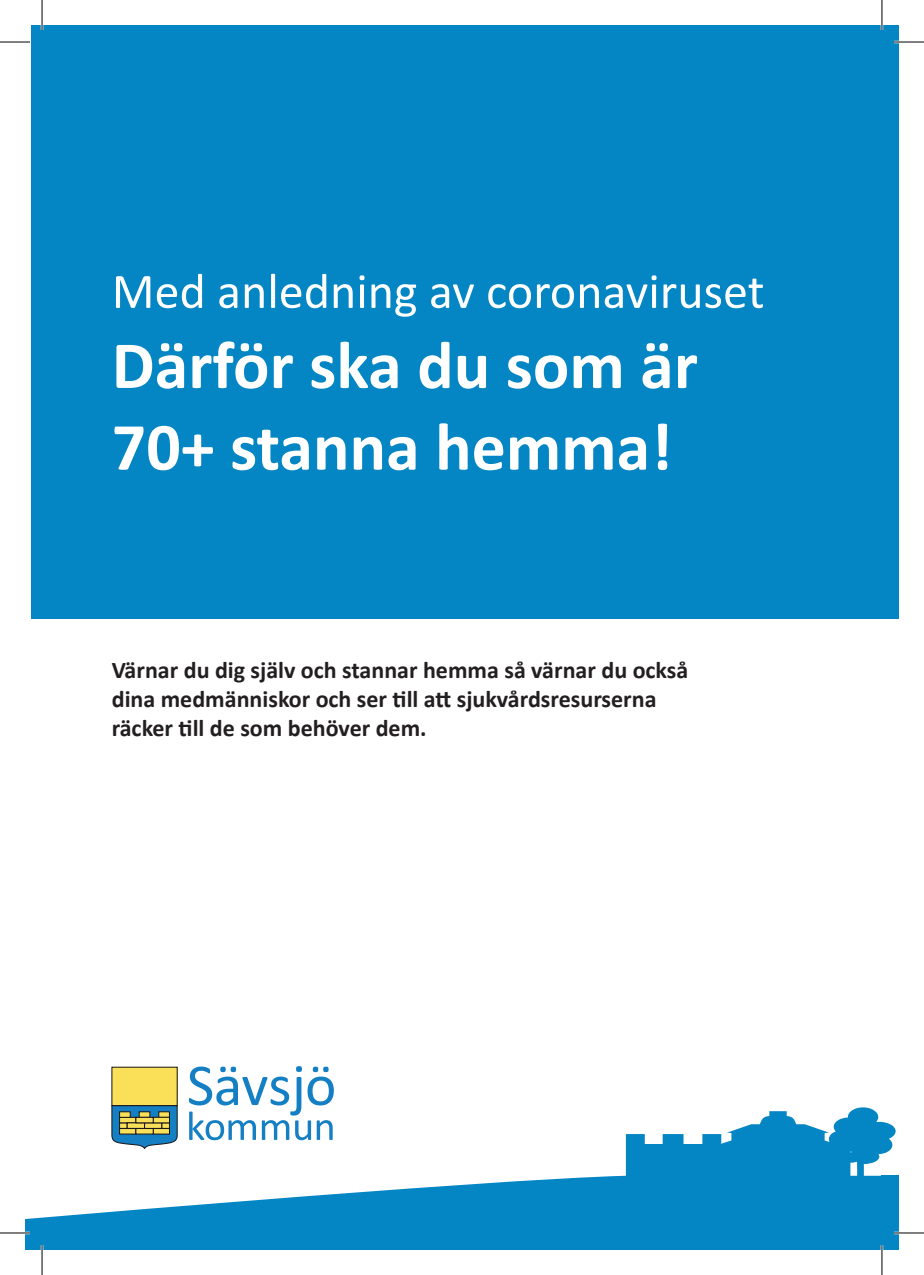
<style>
.page{position:relative;width:924px;height:1275px;background:#fff}
.page>*{position:absolute;margin:0;border:0;box-sizing:border-box;transform-origin:0 0}
.t1{font:700 68px "Calibri";color:#fff}
.t2{font:50px "Calibri";color:#fff}
.t3{font:700 24px/28.8px "Calibri";color:#231f20}
</style>
<div class="page">
<div style="left:32px;top:25px;width:866px;height:593px;background:#0486c5"></div>
<div style="left:112px;top:1067px;width:65px;height:38px;background:#fae059"></div>
<svg style="left:112px;top:1105px;width:65px;height:6px"></svg>
<svg style="left:189px;top:1066px;width:145px;height:45px"></svg>
<svg style="left:25px;top:1111px;width:856px;height:110px"></svg>
<svg style="left:828px;top:1107px;width:67px;height:70px"></svg>
<div style="left:25px;top:1221px;width:873px;height:29px;background:#0486c5"></div>
<div style="left:881px;top:1175px;width:17px;height:67px;background:#0486c5"></div>
<hr style="left:893px;top:41px;width:30px;height:2px;background:#fff">
<hr style="left:0;top:1231px;width:30px;height:3px;background:#fff">
<hr style="left:893px;top:1231px;width:30px;height:3px;background:#fff">
<hr style="left:41px;top:0;width:2px;height:30px;background:#fff">
<hr style="left:41px;top:1245px;width:2px;height:30px;background:#fff">
<hr style="left:880px;top:0;width:2px;height:30px;background:#fff">
<hr style="left:880px;top:1245px;width:2px;height:30px;background:#fff">
<hr style="left:0;top:42px;width:30px;height:1px;background:#000">
<hr style="left:893px;top:42px;width:30px;height:1px;background:#000">
<hr style="left:0;top:1232px;width:30px;height:1px;background:#000">
<hr style="left:893px;top:1232px;width:30px;height:1px;background:#000">
<hr style="left:42px;top:0;width:1px;height:30px;background:#000">
<hr style="left:42px;top:1245px;width:1px;height:30px;background:#000">
<hr style="left:881px;top:0;width:1px;height:30px;background:#000">
<hr style="left:881px;top:1245px;width:1px;height:30px;background:#000">
<p class="t2" style="left:112px;top:256px;width:654px">Med anledning av coronaviruset</p>
<p class="t1" style="left:112px;top:317px;width:587px">Därför ska du som är</p>
<p class="t1" style="left:112px;top:399px;width:562px">70+ stanna hemma!</p>
<p class="t3" style="left:112px;top:655px;width:578px">Värnar du dig själv och stannar hemma så värnar du också dina medmänniskor och ser till att sjukvårdsresurserna räcker till de som behöver dem.</p>
</div>
